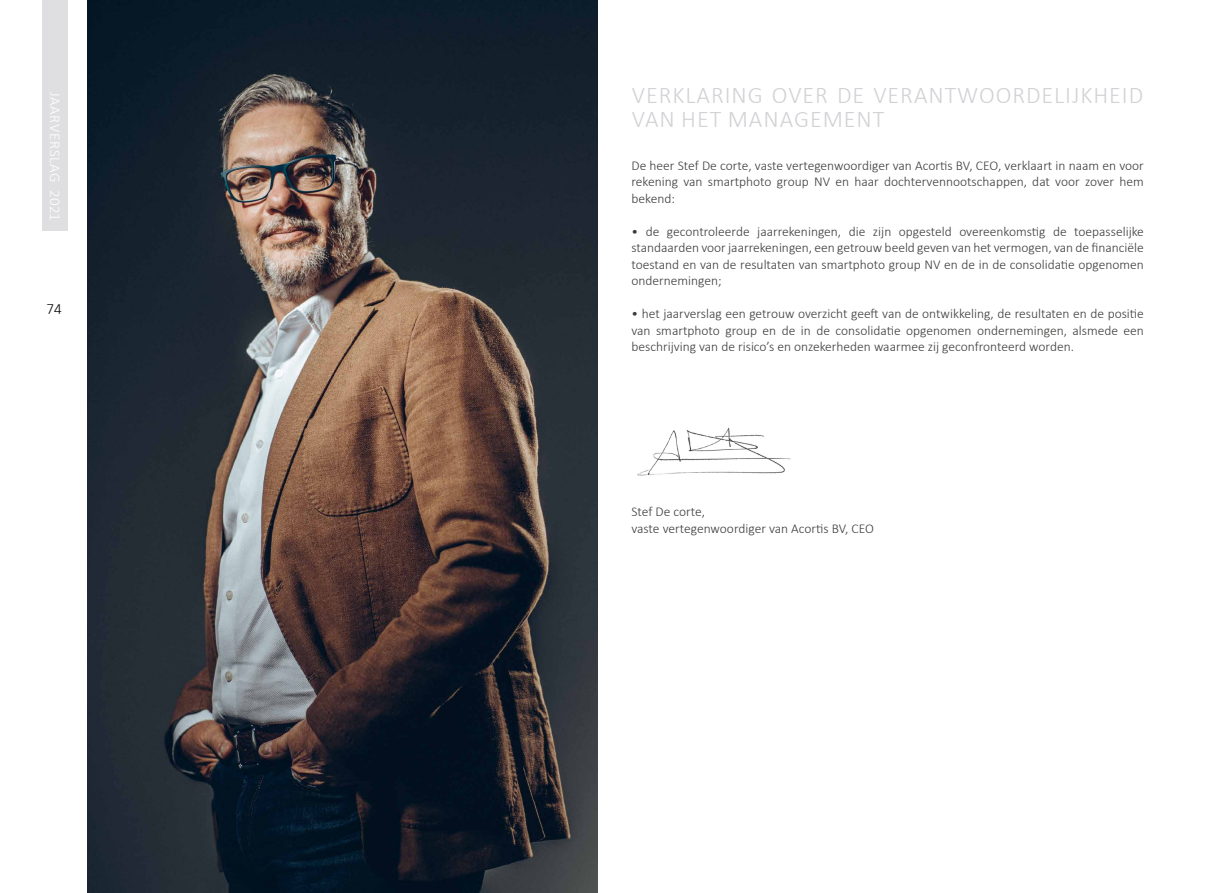
<style>
.page{position:relative;width:1229px;height:893px;background:#fff}
.page>*{position:absolute;margin:0;border:0;box-sizing:border-box;transform-origin:0 0}
.t1{font:300 24px/24px "Calibri";letter-spacing:.04em;color:#d2d1d5}
.t2{font:300 15px "Calibri";letter-spacing:.045em;color:#fff}
.t3{font:300 15px "Calibri";color:#000}
.t4{font:300 13.5px/16.5px "Calibri";color:#3c3c3b;text-align:justify}
</style>
<div class="page">
<div style="left:42px;top:0;width:26px;height:231px;background:#dfdfe1"></div>
<img style="left:637px;top:427px;width:153px;height:49px">
<img style="left:87px;top:0;width:510px;height:893px">
<p class="t2" style="left:65px;top:92px;width:131px;rotate:90deg">JAARVERSLAG 2021</p>
<p class="t3" style="left:46px;top:298px;width:17px">74</p>
<h1 class="t1" style="left:632px;top:83px;width:513px">VERKLARING OVER DE VERANTWOORDELIJKHEID<br>VAN HET MANAGEMENT</h1>
<p class="t4" style="left:631px;top:157px;width:514px">De heer Stef De corte, vaste vertegenwoordiger van Acortis BV, CEO, verklaart in naam en voor rekening van smartphoto group NV en haar dochtervennootschappen, dat voor zover hem bekend:</p>
<p class="t4" style="left:631px;top:223px;width:514px">• de gecontroleerde jaarrekeningen, die zijn opgesteld overeenkomstig de toepasselijke standaarden voor jaarrekeningen, een getrouw beeld geven van het vermogen, van de financiële toestand en van de resultaten van smartphoto group NV en de in de consolidatie opgenomen ondernemingen;</p>
<p class="t4" style="left:631px;top:305px;width:514px">• het jaarverslag een getrouw overzicht geeft van de ontwikkeling, de resultaten en de positie van smartphoto group en de in de consolidatie opgenomen ondernemingen, alsmede een beschrijving van de risico’s en onzekerheden waarmee zij geconfronteerd worden.</p>
<p class="t4" style="left:631px;top:503px;width:244px">Stef De corte,<br>vaste vertegenwoordiger van Acortis BV, CEO</p>
</div>
